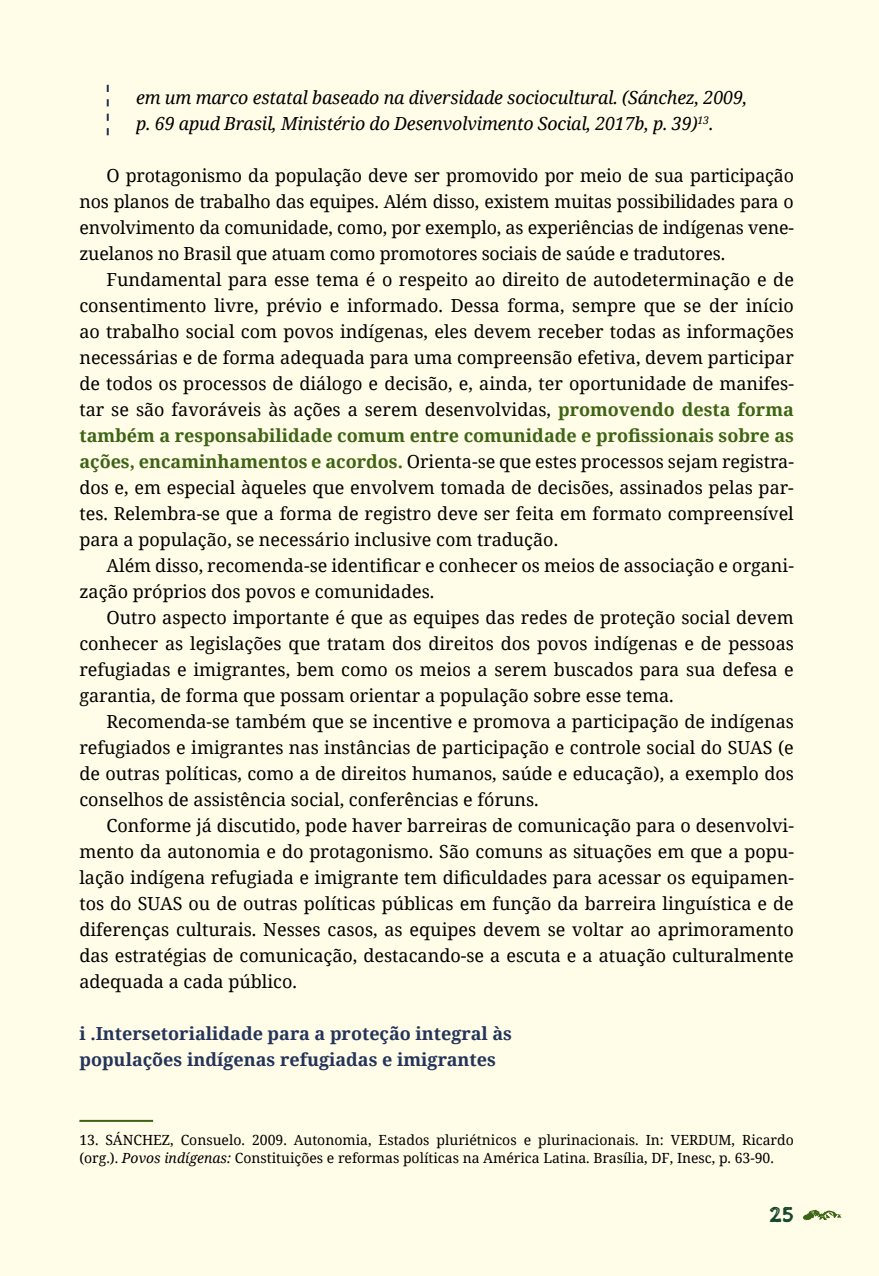
<style>
.page{position:relative;width:879px;height:1276px;background:#fffde8}
.page>*{position:absolute;margin:0;border:0;box-sizing:border-box;transform-origin:0 0}
.t1{font:20px "Sketchnote Square";color:#14472b}
.t2{font:18px/26px "Noto Serif";color:#000;text-align:justify}
.t3{font:italic 18px/26px "Noto Serif";letter-spacing:-.01em;color:#000}
.t4{font:700 18px/26px "Noto Serif";color:#24335a}
.t5{font:14px/18px "Noto Serif";color:#000}
.s1{font-weight:700;color:#3d6315}
.s2{font-style:italic}
</style>
<div class="page">
<svg style="left:107px;top:85px;width:2px;height:50px"></svg>
<hr style="left:79px;top:1120px;width:74px;height:2px;background:#3d6315">
<svg style="left:803px;top:1209px;width:38px;height:12px"></svg>
<p class="t3" style="left:136px;top:84px;width:612px">em um marco estatal baseado na diversidade sociocultural. (Sánchez, 2009, p. 69 apud Brasil, Ministério do Desenvolvimento Social, 2017b, p. 39)<sup>13</sup>.</p>
<p class="t2" style="left:79px;top:162px;width:716px;text-indent:27px">O protagonismo da população deve ser promovido por meio de sua participação nos planos de trabalho das equipes. Além disso, existem muitas possibilidades para o envolvimento da comunidade, como, por exemplo, as experiências de indígenas vene&shy;zuelanos no Brasil que atuam como promotores sociais de saúde e tradutores.</p>
<p class="t2" style="left:79px;top:266px;width:716px;text-indent:27px">Fundamental para esse tema é o respeito ao direito de autodeterminação e de consentimento livre, prévio e informado. Dessa forma, sempre que se der início ao trabalho social com povos indígenas, eles devem receber todas as informações necessárias e de forma adequada para uma compreensão efetiva, devem participar de todos os processos de diálogo e decisão, e, ainda, ter oportunidade de manifes&shy;tar se são favoráveis às ações a serem desenvolvidas, <span class="s1">promovendo desta forma também a responsabilidade comum entre comunidade e profissionais sobre as ações, encaminhamentos e acordos.</span> Orienta-se que estes processos sejam registra&shy;dos e, em especial àqueles que envolvem tomada de decisões, assinados pelas par&shy;tes. Relembra-se que a forma de registro deve ser feita em formato compreensível para a população, se necessário inclusive com tradução.</p>
<p class="t2" style="left:79px;top:552px;width:716px;text-indent:27px">Além disso, recomenda-se identificar e conhecer os meios de associação e organi&shy;zação próprios dos povos e comunidades.</p>
<p class="t2" style="left:79px;top:604px;width:716px;text-indent:27px">Outro aspecto importante é que as equipes das redes de proteção social devem conhecer as legislações que tratam dos direitos dos povos indígenas e de pessoas refugiadas e imigrantes, bem como os meios a serem buscados para sua defesa e garantia, de forma que possam orientar a população sobre esse tema.</p>
<p class="t2" style="left:79px;top:708px;width:716px;text-indent:27px">Recomenda-se também que se incentive e promova a participação de indígenas refugiados e imigrantes nas instâncias de participação e controle social do SUAS (e de outras políticas, como a de direitos humanos, saúde e educação), a exemplo dos conselhos de assistência social, conferências e fóruns.</p>
<p class="t2" style="left:79px;top:812px;width:716px;text-indent:27px">Conforme já discutido, pode haver barreiras de comunicação para o desenvolvi&shy;mento da autonomia e do protagonismo. São comuns as situações em que a popu&shy;lação indígena refugiada e imigrante tem dificuldades para acessar os equipamen&shy;tos do SUAS ou de outras políticas públicas em função da barreira linguística e de diferenças culturais. Nesses casos, as equipes devem se voltar ao aprimoramento das estratégias de comunicação, destacando-se a escuta e a atuação culturalmente adequada a cada público.</p>
<p class="t4" style="left:79px;top:1020px;width:434px">i .Intersetorialidade para a proteção integral às populações indígenas refugiadas e imigrantes</p>
<p class="t5" style="left:79px;top:1130px;width:716px">13. SÁNCHEZ, Consuelo. 2009. Autonomia, Estados pluriétnicos e plurinacionais. In: VERDUM, Ricardo (org.). <span class="s2">Povos indígenas:</span> Constituições e reformas políticas na América Latina. Brasília, DF, Inesc, p. 63-90.</p>
<p class="t1" style="left:769px;top:1201px;width:26px">25</p>
</div>
